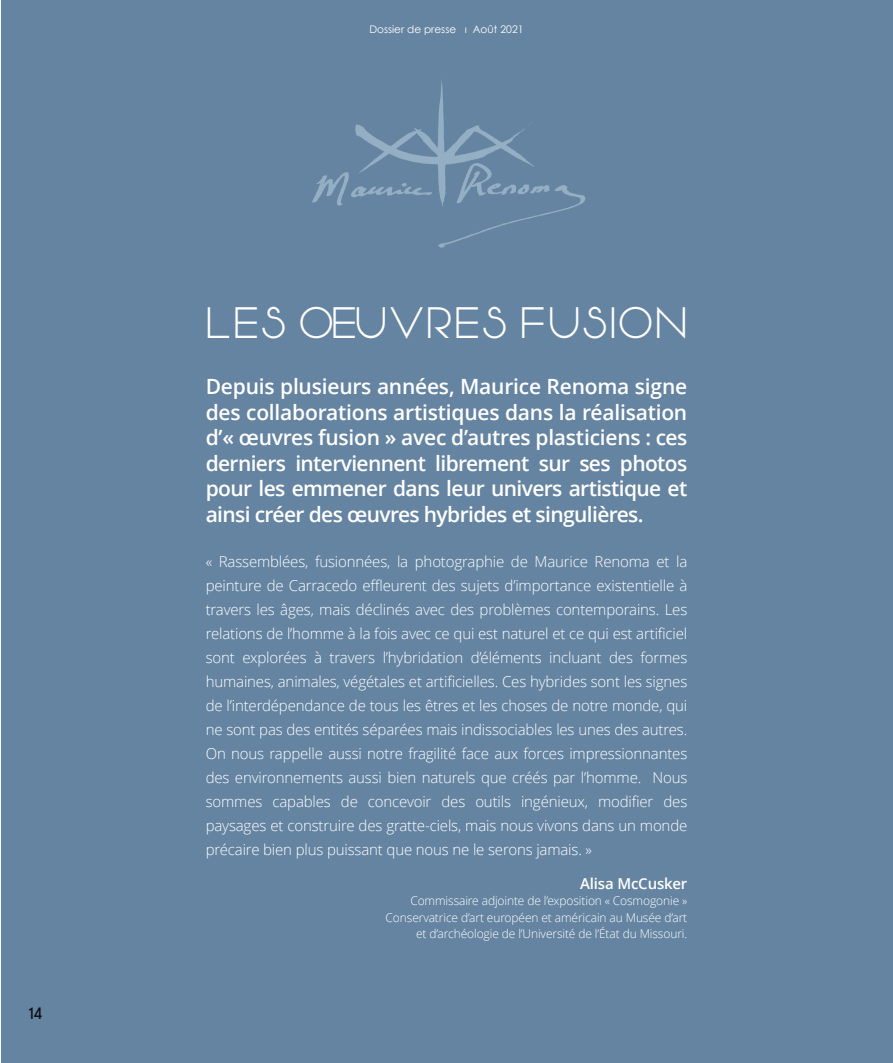
<style>
.page{position:relative;width:893px;height:1063px;background:#fff}
.page>*{position:absolute;margin:0;border:0;box-sizing:border-box;transform-origin:0 0}
.t1{font:43.95px "Vonique 92";letter-spacing:.05em;color:#fff}
.t2{font:600 21px/25.5px "Open Sans";letter-spacing:-.03em;color:#fff;text-align:justify}
.t3{font:500 16.5px "Acre";color:#231f20}
.t4{font:300 15px/24px "Open Sans";letter-spacing:-.01em;color:#fff;text-align:justify}
.t5{font:600 15px "Open Sans";letter-spacing:-.01em;color:#fff}
.t6{font:300 12px "Open Sans";letter-spacing:-.01em;color:#fff}
.t7{font:10.5px "Century Gothic";color:#fff}
</style>
<div class="page">
<div style="left:1px;top:0;width:892px;height:1063px;background:#6584a1"></div>
<img style="left:312px;top:80px;width:274px;height:168px">
<p class="t3" style="left:28px;top:1002px;width:15px">14</p>
<p class="t7" style="left:369px;top:22px;width:156px">Dossier de presse ı Août 2021</p>
<p class="t1" style="left:206px;top:297px;width:483px">LES OEUVRES FUSION</p>
<p class="t2" style="left:206px;top:374px;width:483px">Depuis plusieurs années, Maurice Renoma signe des collaborations artistiques dans la réalisation d’« œuvres fusion » avec d’autres plasticiens : ces derniers interviennent librement sur ses photos pour les emmener dans leur univers artistique et ainsi créer des œuvres hybrides et singulières.</p>
<p class="t4" style="left:206px;top:549px;width:483px">« Rassemblées, fusionnées, la photographie de Maurice Renoma et la peinture de Carracedo effleurent des sujets d’importance existentielle à travers les âges, mais déclinés avec des problèmes contemporains. Les relations de l’homme à la fois avec ce qui est naturel et ce qui est artificiel sont explorées à travers l’hybridation d’éléments incluant des formes humaines, animales, végétales et artificielles. Ces hybrides sont les signes de l’interdépendance de tous les êtres et les choses de notre monde, qui ne sont pas des entités séparées mais indissociables les unes des autres.<br>On nous rappelle aussi notre fragilité face aux forces impressionnantes des environnements aussi bien naturels que créés par l’homme. Nous sommes capables de concevoir des outils ingénieux, modifier des paysages et construire des gratte-ciels, mais nous vivons dans un monde précaire bien plus puissant que nous ne le serons jamais. »</p>
<p class="t5" style="left:580px;top:873px;width:109px">Alisa McCusker</p>
<p class="t6" style="left:410px;top:893px;width:278px">Commissaire adjointe de l’exposition « Cosmogonie »</p>
<p class="t6" style="left:386px;top:909px;width:303px">Conservatrice d’art européen et américain au Musée d’art</p>
<p class="t6" style="left:416px;top:926px;width:273px">et d’archéologie de l’Université de l’État du Missouri.</p>
</div>
